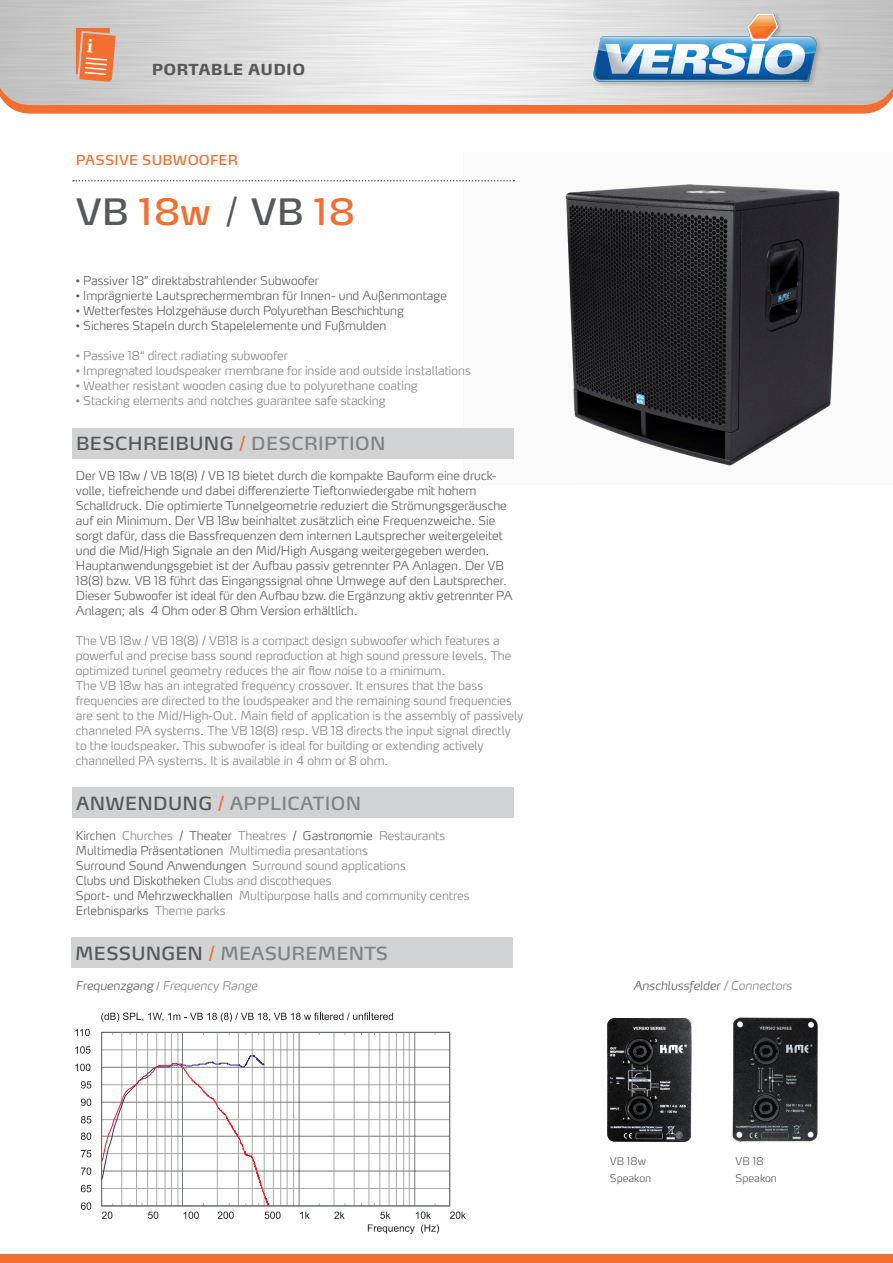
<style>
.page{position:relative;width:893px;height:1263px;background:#fff}
.page>*{position:absolute;margin:0;border:0;box-sizing:border-box;transform-origin:0 0}
.t1{font:36px "Max Pro";color:#f36e31}
.t2{font:18px "Max Pro";letter-spacing:.02em;color:#808285}
.t3{font:18px "Max Pro";letter-spacing:.02em;color:#57585a}
.t4{font:800 15px "Max Pro";letter-spacing:.02em;color:#57585a}
.t5{font:13.5px "Max Pro";letter-spacing:.02em;color:#f36e31}
.t6{font:200 12px/15px "Max Pro";color:#57585a}
.t7{font:200 12px/15px "Max Pro";color:#808285}
.t8{font:italic 200 12px "Max Pro";color:#808285}
.t9{font:italic 200 12px "Max Pro";color:#57585a}
.t10{font:200 10.5px "Max Pro";color:#57585a}
.s1{color:#57585a}
.s2{font-weight:200;color:#57585a}
.s3{font-family:"Gill Sans";font-weight:400}
.s4{color:#f36e31}
.s5{color:#808285}
.s6{font-family:"Gill Sans";font-weight:400;font-style:normal}
</style>
<div class="page">
<div style="left:72px;top:937px;width:441px;height:30px;background:#d1d2d4"></div>
<svg style="left:101px;top:1012px;width:292px;height:10px"></svg>
<hr style="left:121px;top:1032px;width:1px;height:174px;background:#a8a9a9">
<hr style="left:136px;top:1032px;width:1px;height:174px;background:#a8a9a9">
<hr style="left:147px;top:1032px;width:1px;height:174px;background:#a8a9a9">
<hr style="left:156px;top:1032px;width:1px;height:174px;background:#a8a9a9">
<hr style="left:165px;top:1032px;width:1px;height:174px;background:#a8a9a9">
<hr style="left:171px;top:1032px;width:1px;height:174px;background:#a8a9a9">
<hr style="left:177px;top:1032px;width:1px;height:174px;background:#a8a9a9">
<hr style="left:217px;top:1032px;width:1px;height:174px;background:#a8a9a9">
<hr style="left:238px;top:1032px;width:1px;height:174px;background:#a8a9a9">
<hr style="left:252px;top:1032px;width:1px;height:174px;background:#a8a9a9">
<hr style="left:264px;top:1032px;width:1px;height:174px;background:#a8a9a9">
<hr style="left:273px;top:1032px;width:1px;height:174px;background:#a8a9a9">
<hr style="left:280px;top:1032px;width:1px;height:174px;background:#a8a9a9">
<hr style="left:287px;top:1032px;width:1px;height:174px;background:#a8a9a9">
<hr style="left:293px;top:1032px;width:1px;height:174px;background:#a8a9a9">
<hr style="left:334px;top:1032px;width:1px;height:174px;background:#a8a9a9">
<hr style="left:354px;top:1032px;width:1px;height:174px;background:#a8a9a9">
<hr style="left:368px;top:1032px;width:1px;height:174px;background:#a8a9a9">
<hr style="left:379px;top:1032px;width:1px;height:174px;background:#a8a9a9">
<hr style="left:389px;top:1032px;width:1px;height:174px;background:#a8a9a9">
<hr style="left:396px;top:1032px;width:1px;height:174px;background:#a8a9a9">
<hr style="left:403px;top:1032px;width:1px;height:174px;background:#a8a9a9">
<hr style="left:409px;top:1032px;width:1px;height:174px;background:#a8a9a9">
<hr style="left:102px;top:1049px;width:348px;height:1px;background:#a8a9a9">
<hr style="left:102px;top:1084px;width:348px;height:1px;background:#a8a9a9">
<hr style="left:102px;top:1119px;width:348px;height:1px;background:#a8a9a9">
<hr style="left:102px;top:1153px;width:348px;height:1px;background:#a8a9a9">
<hr style="left:102px;top:1188px;width:348px;height:1px;background:#a8a9a9">
<hr style="left:182px;top:1032px;width:1px;height:174px;background:#777c7c">
<hr style="left:299px;top:1032px;width:1px;height:174px;background:#777c7c">
<hr style="left:414px;top:1032px;width:1px;height:174px;background:#777c7c">
<hr style="left:102px;top:1067px;width:348px;height:1px;background:#777c7c">
<hr style="left:102px;top:1102px;width:348px;height:1px;background:#777c7c">
<hr style="left:102px;top:1136px;width:348px;height:1px;background:#777c7c">
<hr style="left:102px;top:1170px;width:348px;height:1px;background:#777c7c">
<svg style="left:300px;top:1211px;width:10px;height:8px"></svg>
<svg style="left:334px;top:1203px;width:11px;height:16px"></svg>
<svg style="left:368px;top:1203px;width:71px;height:31px"></svg>
<svg style="left:450px;top:1211px;width:16px;height:8px"></svg>
<svg style="left:75px;top:1029px;width:15px;height:7px"></svg>
<svg style="left:75px;top:1046px;width:16px;height:8px"></svg>
<svg style="left:75px;top:1064px;width:15px;height:7px"></svg>
<svg style="left:81px;top:1081px;width:10px;height:7px"></svg>
<svg style="left:81px;top:1099px;width:10px;height:7px"></svg>
<svg style="left:81px;top:1116px;width:10px;height:7px"></svg>
<svg style="left:81px;top:1132px;width:10px;height:8px"></svg>
<svg style="left:81px;top:1150px;width:10px;height:7px"></svg>
<svg style="left:81px;top:1167px;width:10px;height:8px"></svg>
<svg style="left:81px;top:1185px;width:10px;height:7px"></svg>
<svg style="left:81px;top:1202px;width:10px;height:8px"></svg>
<svg style="left:101px;top:1053px;width:180px;height:166px"></svg>
<div style="left:101px;top:1032px;width:349px;height:174px;border:1px solid #616767"></div>
<img style="left:464px;top:180px;width:376px;height:286px">
<svg style="left:7px;top:105px;width:879px;height:9px;background:#f3763c"></svg>
<img style="left:0;top:0;width:893px;height:105px">
<svg style="left:73px;top:180px;width:441px;height:2px"></svg>
<div style="left:0;top:1254px;width:893px;height:9px;background:#f36e31"></div>
<img style="left:592px;top:11px;width:231px;height:76px">
<div style="left:72px;top:428px;width:441px;height:30px;background:#d1d2d4"></div>
<div style="left:72px;top:787px;width:441px;height:30px;background:#d1d2d4"></div>
<div style="left:606px;top:986px;width:7px;height:7px;border:1px solid #fff;border-radius:50%"></div>
<img style="left:607px;top:1018px;width:84px;height:124px">
<div style="left:721px;top:1089px;width:7px;height:8px;border:1px solid #fff;border-radius:50%"></div>
<img style="left:732px;top:1017px;width:86px;height:125px">
<svg style="left:676px;top:1132px;width:6px;height:6px"></svg>
<div style="left:676px;top:1131px;width:7px;height:7px;border:1px solid #fff;border-radius:50%"></div>
<svg style="left:76px;top:28px;width:40px;height:54px;background:#ec8556"></svg>
<p class="t4" style="left:152px;top:57px;width:155px">PORTABLE AUDIO</p>
<p class="t5" style="left:76px;top:149px;width:164px">PASSIVE SUBWOOFER</p>
<p class="t1" style="left:76px;top:182px;width:281px"><span class="s1">VB</span> 18w <span class="s2">/</span> <span class="s1">VB</span> 18</p>
<p class="t6" style="left:76px;top:272px;width:245px"><span class="s3">•</span> Passiver 18” direktabstrahlender Subwoofer</p>
<p class="t6" style="left:76px;top:287px;width:373px"><span class="s3">•</span> Imprägnierte Lautsprechermembran für Innen- und Außenmontage</p>
<p class="t6" style="left:76px;top:302px;width:329px"><span class="s3">•</span> Wetterfestes Holzgehäuse durch Polyurethan Beschichtung</p>
<p class="t6" style="left:76px;top:317px;width:312px"><span class="s3">•</span> Sicheres Stapeln durch Stapelelemente und Fußmulden</p>
<p class="t7" style="left:76px;top:347px;width:213px"><span class="s3">•</span> Passive 18“ direct radiating subwoofer</p>
<p class="t7" style="left:76px;top:362px;width:397px"><span class="s3">•</span> Impregnated loudspeaker membrane for inside and outside installations</p>
<p class="t7" style="left:76px;top:377px;width:343px"><span class="s3">•</span> Weather resistant wooden casing due to polyurethane coating</p>
<p class="t7" style="left:76px;top:392px;width:311px"><span class="s3">•</span> Stacking elements and notches guarantee safe stacking</p>
<p class="t3" style="left:76px;top:428px;width:311px">BESCHREIBUNG <span class="s4">/</span> <span class="s5">DESCRIPTION</span></p>
<p class="t6" style="left:76px;top:467px;width:438px">Der VB 18w / VB 18(8) / VB 18 bietet durch die kompakte Bauform eine druck&shy;volle, tiefreichende und dabei differenzierte Tieftonwiedergabe mit hohem Schalldruck. Die optimierte Tunnelgeometrie reduziert die Strömungsgeräusche auf ein Minimum. Der VB 18w beinhaltet zusätzlich eine Frequenzweiche. Sie sorgt dafür, dass die Bassfrequenzen dem internen Lautsprecher weitergeleitet und die Mid/High Signale an den Mid/High Ausgang weitergegeben werden.<br>Hauptanwendungsgebiet ist der Aufbau passiv getrennter PA Anlagen. Der VB 18(8) bzw. VB 18 führt das Eingangssignal ohne Umwege auf den Lautsprecher.<br>Dieser Subwoofer ist ideal für den Aufbau bzw. die Ergänzung aktiv getrennter PA Anlagen; als 4 Ohm oder 8 Ohm Version erhältlich.</p>
<p class="t7" style="left:76px;top:632px;width:437px">The VB 18w / VB 18(8) / VB18 is a compact design subwoofer which features a powerful and precise bass sound reproduction at high sound pressure levels. The optimized tunnel geometry reduces the air flow noise to a minimum.</p>
<p class="t7" style="left:76px;top:677px;width:449px">The VB 18w has an integrated frequency crossover. It ensures that the bass frequencies are directed to the loudspeaker and the remaining sound frequencies are sent to the Mid/High-Out. Main field of application is the assembly of passively channeled PA systems. The VB 18(8) resp. VB 18 directs the input signal directly to the loudspeaker. This subwoofer is ideal for building or extending actively channelled PA systems. It is available in 4 ohm or 8 ohm.</p>
<p class="t2" style="left:76px;top:789px;width:287px"><span class="s1">ANWENDUNG</span> <span class="s4">/</span> APPLICATION</p>
<p class="t6" style="left:76px;top:827px;width:371px">Kirchen <span class="s5">Churches</span> / Theater <span class="s5">Theatres</span> / Gastronomie <span class="s5">Restaurants</span></p>
<p class="t6" style="left:76px;top:842px;width:293px">Multimedia Präsentationen <span class="s5">Multimedia presantations</span></p>
<p class="t7" style="left:76px;top:857px;width:331px"><span class="s1">Surround Sound Anwendungen</span> Surround sound applications</p>
<p class="t7" style="left:76px;top:872px;width:257px"><span class="s1">Clubs und Diskotheken</span> Clubs and discotheques</p>
<p class="t7" style="left:76px;top:887px;width:395px"><span class="s1">Sport- und Mehrzweckhallen</span> Multipurpose halls and community centres</p>
<p class="t6" style="left:76px;top:902px;width:151px">Erlebnisparks <span class="s5">Theme parks</span></p>
<p class="t2" style="left:75px;top:938px;width:315px"><span class="s1">MESSUNGEN</span> <span class="s4">/</span> MEASUREMENTS</p>
<p class="t8" style="left:76px;top:976px;width:183px"><span class="s1">Frequenzgang</span> <span class="s6">/</span> Frequency Range</p>
<p class="t9" style="left:633px;top:976px;width:160px">Anschlussfelder <span class="s5">/ Connectors</span></p>
<p class="t10" style="left:610px;top:1153px;width:38px">VB 18w</p>
<p class="t10" style="left:610px;top:1170px;width:43px">Speakon</p>
<p class="t10" style="left:736px;top:1153px;width:29px">VB 18</p>
<p class="t10" style="left:736px;top:1170px;width:43px">Speakon</p>
</div>
